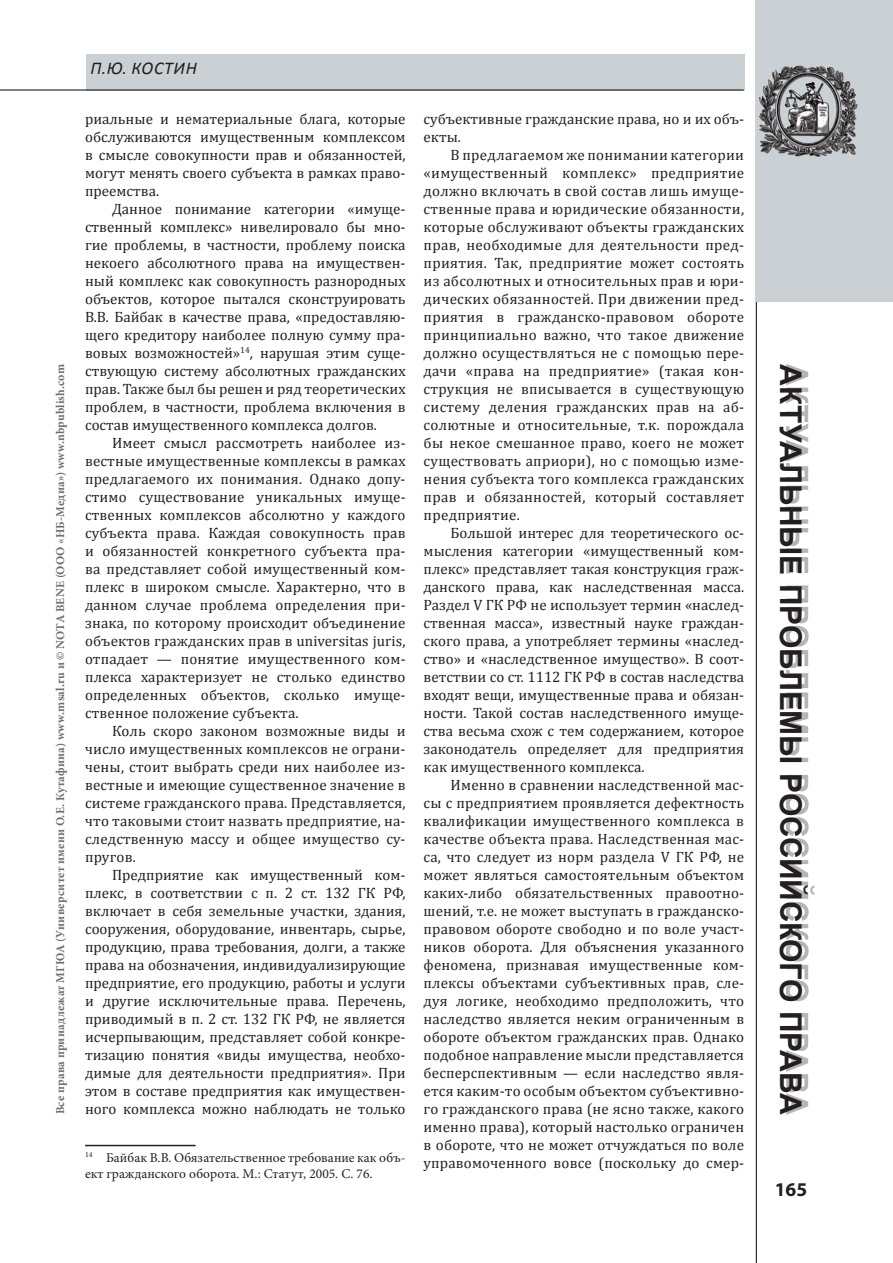
<style>
.page{position:relative;width:893px;height:1263px;background:#fff}
.page>*{position:absolute;margin:0;border:0;box-sizing:border-box;transform-origin:0 0}
.t1{font:700 30px "Arial";letter-spacing:-.005em;color:#231f20}
.t2{font:700 19.5px "Myriad Pro";color:#231f20}
.t3{font:italic 18px "Calibri";letter-spacing:.065em;color:#231f20}
.t4{font:15px/18px "Cambria";color:#231f20;text-align:justify}
.t5{font:13.5px/16.2px "Minion Pro";color:#231f20}
.t6{font:700 12px "Minion Pro";letter-spacing:.02em;color:#6c6d70}
</style>
<div class="page">
<hr style="left:756px;top:0;width:1px;height:1263px;background:#231f20">
<div style="left:786px;top:364px;width:28px;height:751px;background:#231f20;opacity:.33"></div>
<div style="left:757px;top:0;width:136px;height:301px;background:#cad0d4"></div>
<div style="left:563px;top:54px;width:182px;height:36px;background:#cad0d4"></div>
<div style="left:86px;top:54px;width:477px;height:36px;background:#cad0d4"></div>
<hr style="left:0;top:89px;width:744px;height:2px;background:#231f20">
<img style="left:755px;top:54px;width:103px;height:111px">
<hr style="left:85px;top:1145px;width:111px;height:1px;background:#231f20">
<p class="t6" style="left:52px;top:1114px;width:752px;rotate:-90deg">Все права принадлежат МГЮА (Университет имени О.Е. Кутафина) www.msal.ru и © NOTA BENE (ООО «НБ-Медиа») www.nbpublish.com</p>
<p class="t3" style="left:90px;top:57px;width:96px">П.Ю. костин</p>
<p class="t4" style="left:85px;top:110px;width:322px">риальные и нематериальные блага, которые обслуживаются имущественным комплексом в смысле совокупности прав и обязанностей, могут менять своего субъекта в рамках право&shy;преемства.</p>
<p class="t4" style="left:85px;top:200px;width:322px;text-indent:27px">Данное понимание категории «имуще&shy;ственный комплекс» нивелировало бы мно&shy;гие проблемы, в частности, проблему поиска некоего абсолютного права на имуществен&shy;ный комплекс как совокупность разнородных объектов, которое пытался сконструировать В.В. Байбак в качестве права, «предоставляю&shy;щего кредитору наиболее полную сумму пра&shy;вовых возможностей»<sup>14</sup>, нарушая этим суще&shy;ствующую систему абсолютных гражданских прав. Также был бы решен и ряд теоретических проблем, в частности, проблема включения в состав имущественного комплекса долгов.</p>
<p class="t4" style="left:85px;top:434px;width:322px;text-indent:27px">Имеет смысл рассмотреть наиболее из&shy;вестные имущественные комплексы в рамках предлагаемого их понимания. Однако допу&shy;стимо существование уникальных имуще&shy;ственных комплексов абсолютно у каждого субъекта права. Каждая совокупность прав и обязанностей конкретного субъекта пра&shy;ва представляет собой имущественный ком&shy;плекс в широком смысле. Характерно, что в данном случае проблема определения при&shy;знака, по которому происходит объединение объектов гражданских прав в universitas juris, отпадает — понятие имущественного ком&shy;плекса характеризует не столько единство определенных объектов, сколько имуще&shy;ственное положение субъекта.</p>
<p class="t4" style="left:85px;top:722px;width:322px;text-indent:27px">Коль скоро законом возможные виды и число имущественных комплексов не ограни&shy;чены, стоит выбрать среди них наиболее из&shy;вестные и имеющие существенное значение в системе гражданского права. Представляется, что таковыми стоит назвать предприятие, на&shy;следственную массу и общее имущество су&shy;пругов.</p>
<p class="t4" style="left:85px;top:866px;width:322px;text-indent:27px">Предприятие как имущественный ком&shy;плекс, в соответствии с п. 2 ст. 132 ГК РФ, включает в себя земельные участки, здания, сооружения, оборудование, инвентарь, сырье, продукцию, права требования, долги, а также права на обозначения, индивидуализирующие предприятие, его продукцию, работы и услуги и другие исключительные права. Перечень, приводимый в п. 2 ст. 132 ГК РФ, не является исчерпывающим, представляет собой конкре&shy;тизацию понятия «виды имущества, необхо&shy;димые для деятельности предприятия». При этом в составе предприятия как имуществен&shy;ного комплекса можно наблюдать не только</p>
<p class="t5" style="left:85px;top:1149px;width:322px"><sup>14</sup> Байбак В.В. Обязательственное требование как объ&shy;ект гражданского оборота. М.: Статут, 2005. С. 76.</p>
<p class="t4" style="left:424px;top:110px;width:322px">субъективные гражданские права, но и их объ&shy;екты.</p>
<p class="t4" style="left:424px;top:146px;width:322px;text-indent:27px">В предлагаемом же понимании категории «имущественный комплекс» предприятие должно включать в свой состав лишь имуще&shy;ственные права и юридические обязанности, которые обслуживают объекты гражданских прав, необходимые для деятельности пред&shy;приятия. Так, предприятие может состоять из абсолютных и относительных прав и юри&shy;дических обязанностей. При движении пред&shy;приятия в гражданско-правовом обороте принципиально важно, что такое движение должно осуществляться не с помощью пере&shy;дачи «права на предприятие» (такая кон&shy;струкция не вписывается в существующую систему деления гражданских прав на аб&shy;солютные и относительные, т.к. порождала бы некое смешанное право, коего не может существовать априори), но с помощью изме&shy;нения субъекта того комплекса гражданских прав и обязанностей, который составляет предприятие.</p>
<p class="t4" style="left:424px;top:524px;width:322px;text-indent:27px">Большой интерес для теоретического ос&shy;мысления категории «имущественный ком&shy;плекс» представляет такая конструкция граж&shy;данского права, как наследственная масса.<br>Раздел V ГК РФ не использует термин «наслед&shy;ственная масса», известный науке граждан&shy;ского права, а употребляет термины «наслед&shy;ство» и «наследственное имущество». В соот&shy;ветствии со ст. 1112 ГК РФ в состав наследства входят вещи, имущественные права и обязан&shy;ности. Такой состав наследственного имуще&shy;ства весьма схож с тем содержанием, которое законодатель определяет для предприятия как имущественного комплекса.</p>
<p class="t4" style="left:424px;top:776px;width:322px;text-indent:27px">Именно в сравнении наследственной мас&shy;сы с предприятием проявляется дефектность квалификации имущественного комплекса в качестве объекта права. Наследственная мас&shy;са, что следует из норм раздела V ГК РФ, не может являться самостоятельным объектом каких-либо обязательственных правоотно&shy;шений, т.е. не может выступать в гражданско&shy;правовом обороте свободно и по воле участ&shy;ников оборота. Для объяснения указанного феномена, признавая имущественные ком&shy;плексы объектами субъективных прав, сле&shy;дуя логике, необходимо предположить, что наследство является неким ограниченным в обороте объектом гражданских прав. Однако подобное направление мысли представляется бесперспективным — если наследство явля&shy;ется каким-то особым объектом субъективно&shy;го гражданского права (не ясно также, какого именно права), который настолько ограничен в обороте, что не может отчуждаться по воле управомоченного вовсе (поскольку до смер-</p>
<h1 class="t1" style="left:810px;top:364px;width:747px;rotate:90deg">Актуальные проблемы российского права</h1>
<h2 class="t2" style="left:775px;top:1177px;width:34px">165</h2>
</div>
